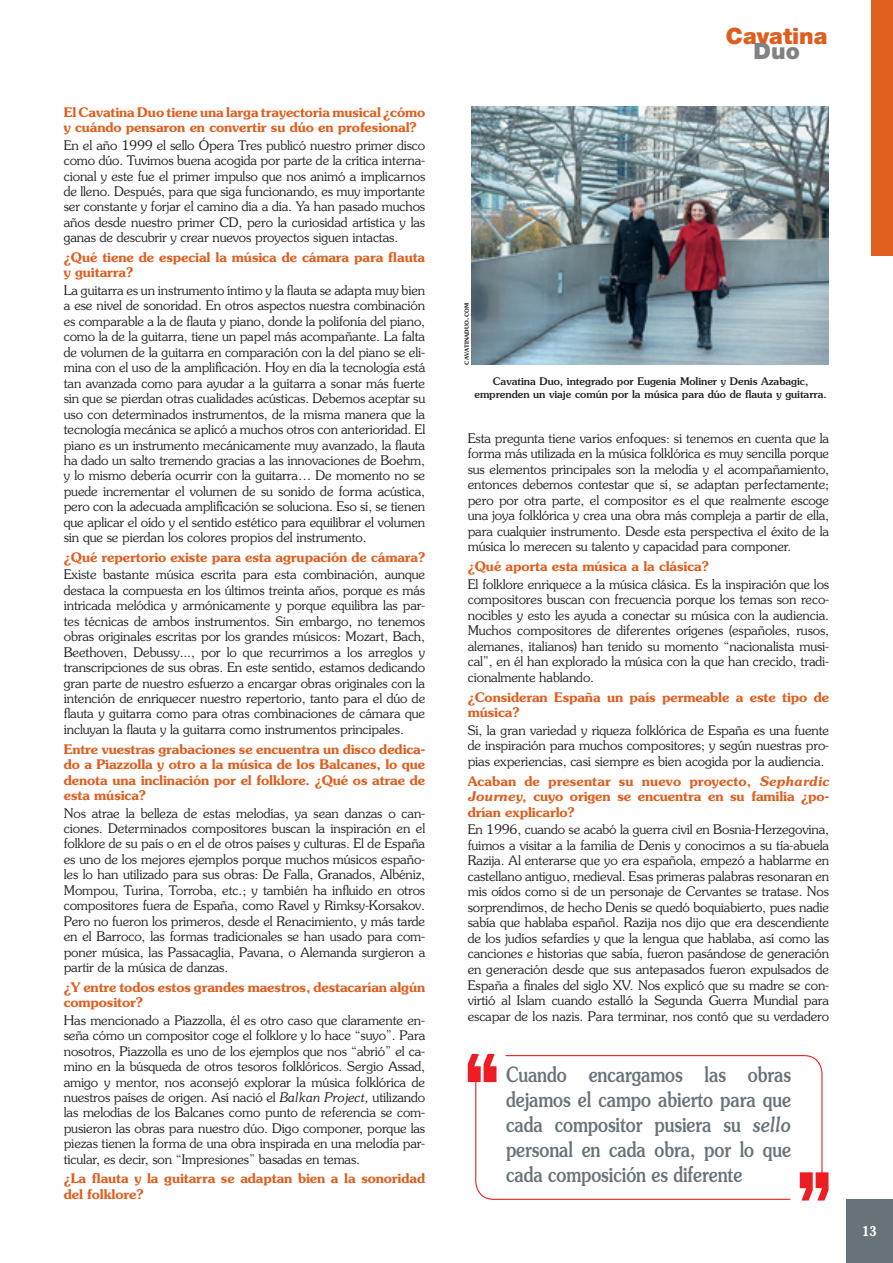
<style>
.page{position:relative;width:893px;height:1263px;background:#fff}
.page>*{position:absolute;margin:0;border:0;box-sizing:border-box;transform-origin:0 0}
.t1{font:900 22.5px "Helvetica Neue LT Std";color:#df5e1e}
.t2{font:900 22.5px "Helvetica Neue LT Std";color:#808285}
.t3{font:500 21px/25.2px "Souvenir";color:#687379;text-align:justify;scale:.8 1}
.t4{font:600 13.5px "Souvenir";color:#fff;scale:.8 1}
.t5{font:300 13.2px/15.5px "Souvenir";letter-spacing:-.01em;color:#231f20;text-align:justify}
.t6{font:600 13.2px/15.5px "Souvenir";letter-spacing:-.01em;color:#df5e1e}
.t7{font:500 10.5px/13.5px "Souvenir";color:#231f20;text-align:center}
.t8{font:600 5.7px "Souvenir";color:#231f20}
.s1{font-weight:600;color:#df5e1e}
.s2{font-style:italic}
.s3{font-size:7.5px}
</style>
<div class="page">
<div style="left:872px;top:0;width:21px;height:255px;background:#df5e1e"></div>
<div style="left:846px;top:1199px;width:47px;height:64px;background:#687379"></div>
<img style="left:471px;top:106px;width:358px;height:259px">
<svg style="left:468px;top:1054px;width:360px;height:146px"></svg>
<p class="t6" style="left:64px;top:104px;width:363px">El Cavatina Duo tiene una larga trayectoria musical ¿cómo y cuándo pensaron en convertir su dúo en profesional?</p>
<p class="t5" style="left:64px;top:137px;width:363px">En el año 1999 el sello Ópera Tres publicó nuestro primer disco como dúo. Tuvimos buena acogida por parte de la crítica interna&shy;cional y este fue el primer impulso que nos animó a implicarnos de lleno. Después, para que siga funcionando, es muy importante ser constante y forjar el camino día a día. Ya han pasado muchos años desde nuestro primer CD, pero la curiosidad artística y las ganas de descubrir y crear nuevos proyectos siguen intactas.</p>
<p class="t6" style="left:64px;top:249px;width:363px">¿Qué tiene de especial la música de cámara para flauta y guitarra?</p>
<p class="t5" style="left:64px;top:282px;width:363px">La guitarra es un instrumento íntimo y la flauta se adapta muy bien a ese nivel de sonoridad. En otros aspectos nuestra combinación es comparable a la de flauta y piano, donde la polifonía del piano, como la de la guitarra, tiene un papel más acompañante. La falta de volumen de la guitarra en comparación con la del piano se eli&shy;mina con el uso de la amplificación. Hoy en día la tecnología está tan avanzada como para ayudar a la guitarra a sonar más fuerte sin que se pierdan otras cualidades acústicas. Debemos aceptar su uso con determinados instrumentos, de la misma manera que la tecnología mecánica se aplicó a muchos otros con anterioridad. El piano es un instrumento mecánicamente muy avanzado, la flauta ha dado un salto tremendo gracias a las innovaciones de Boehm, y lo mismo debería ocurrir con la guitarra… De momento no se puede incrementar el volumen de su sonido de forma acústica, pero con la adecuada amplificación se soluciona. Eso sí, se tienen que aplicar el oído y el sentido estético para equilibrar el volumen sin que se pierdan los colores propios del instrumento.</p>
<p class="t5" style="left:64px;top:548px;width:363px;line-height:17.5px"><span class="s1">¿Qué repertorio existe para esta agrupación de cámara?<br></span>Existe bastante música escrita para esta combinación, aunque</p>
<p class="t5" style="left:64px;top:582px;width:363px">destaca la compuesta en los últimos treinta años, porque es más intricada melódica y armónicamente y porque equilibra las par&shy;tes técnicas de ambos instrumentos. Sin embargo, no tenemos obras originales escritas por los grandes músicos: Mozart, Bach, Beethoven, Debussy..., por lo que recurrimos a los arreglos y transcripciones de sus obras. En este sentido, estamos dedicando gran parte de nuestro esfuerzo a encargar obras originales con la intención de enriquecer nuestro repertorio, tanto para el dúo de flauta y guitarra como para otras combinaciones de cámara que incluyan la flauta y la guitarra como instrumentos principales.</p>
<p class="t6" style="left:64px;top:741px;width:363px;text-align:justify">Entre vuestras grabaciones se encuentra un disco dedica&shy;do a Piazzolla y otro a la música de los Balcanes, lo que denota una inclinación por el folklore. ¿Qué os atrae de esta música?</p>
<p class="t5" style="left:64px;top:805px;width:363px">Nos atrae la belleza de estas melodías, ya sean danzas o can&shy;ciones. Determinados compositores buscan la inspiración en el folklore de su país o en el de otros países y culturas. El de España es uno de los mejores ejemplos porque muchos músicos españo&shy;les lo han utilizado para sus obras: De Falla, Granados, Albéniz, Mompou, Turina, Torroba, etc.; y también ha influido en otros compositores fuera de España, como Ravel y Rimksy-Korsakov.<br>Pero no fueron los primeros, desde el Renacimiento, y más tarde en el Barroco, las formas tradicionales se han usado para com&shy;poner música, las Passacaglia, Pavana, o Alemanda surgieron a partir de la música de danzas.</p>
<p class="t6" style="left:64px;top:979px;width:363px">¿Y entre todos estos grandes maestros, destacarían algún compositor?</p>
<p class="t5" style="left:64px;top:1012px;width:363px">Has mencionado a Piazzolla, él es otro caso que claramente en&shy;seña cómo un compositor coge el folklore y lo hace “suyo”. Para nosotros, Piazzolla es uno de los ejemplos que nos “abrió” el ca&shy;mino en la búsqueda de otros tesoros folklóricos. Sergio Assad, amigo y mentor, nos aconsejó explorar la música folklórica de nuestros países de origen. Así nació el <span class="s2">Balkan Project,</span> utilizando las melodías de los Balcanes como punto de referencia se com&shy;pusieron las obras para nuestro dúo. Digo componer, porque las piezas tienen la forma de una obra inspirada en una melodía par&shy;ticular, es decir, son “Impresiones” basadas en temas.</p>
<p class="t6" style="left:64px;top:1171px;width:363px">¿La flauta y la guitarra se adaptan bien a la sonoridad del folklore?</p>
<p class="t1" style="left:726px;top:22px;width:103px">Cavatina</p>
<p class="t2" style="left:754px;top:37px;width:48px">Duo</p>
<p class="t8" style="left:463px;top:365px;width:63px;rotate:-90deg">CAVATINADUO<span class="s3">.</span>COM</p>
<p class="t7" style="left:474px;top:374px;width:354px">Cavatina Duo, integrado por Eugenia Moliner y Denis Azabagic, emprenden un viaje común por la música para dúo de flauta y guitarra.</p>
<p class="t5" style="left:468px;top:430px;width:363px">Esta pregunta tiene varios enfoques: si tenemos en cuenta que la forma más utilizada en la música folklórica es muy sencilla porque sus elementos principales son la melodía y el acompañamiento, entonces debemos contestar que sí, se adaptan perfectamente; pero por otra parte, el compositor es el que realmente escoge una joya folklórica y crea una obra más compleja a partir de ella, para cualquier instrumento. Desde esta perspectiva el éxito de la música lo merecen su talento y capacidad para componer.</p>
<p class="t5" style="left:468px;top:557px;width:363px;line-height:17.7px"><span class="s1">¿Qué aporta esta música a la clásica?<br></span>El folklore enriquece a la música clásica. Es la inspiración que los</p>
<p class="t5" style="left:468px;top:591px;width:363px">compositores buscan con frecuencia porque los temas son reco&shy;nocibles y esto les ayuda a conectar su música con la audiencia.<br>Muchos compositores de diferentes orígenes (españoles, rusos, alemanes, italianos) han tenido su momento “nacionalista musi&shy;cal”, en él han explorado la música con la que han crecido, tradi&shy;cionalmente hablando.</p>
<p class="t6" style="left:468px;top:689px;width:363px">¿Consideran España un país permeable a este tipo de música?</p>
<p class="t5" style="left:468px;top:722px;width:363px">Sí, la gran variedad y riqueza folklórica de España es una fuente de inspiración para muchos compositores; y según nuestras pro&shy;pias experiencias, casi siempre es bien acogida por la audiencia.</p>
<p class="t6" style="left:468px;top:773px;width:363px;text-align:justify">Acaban de presentar su nuevo proyecto, <span class="s2">Sephardic Journey,</span> cuyo origen se encuentra en su familia ¿po&shy;drían explicarlo?</p>
<p class="t5" style="left:468px;top:821px;width:363px">En 1996, cuando se acabó la guerra civil en Bosnia-Herzegovina, fuimos a visitar a la familia de Denis y conocimos a su tía-abuela Razija. Al enterarse que yo era española, empezó a hablarme en castellano antiguo, medieval. Esas primeras palabras resonaran en mis oídos como si de un personaje de Cervantes se tratase. Nos sorprendimos, de hecho Denis se quedó boquiabierto, pues nadie sabía que hablaba español. Razija nos dijo que era descendiente de los judíos sefardíes y que la lengua que hablaba, así como las canciones e historias que sabía, fueron pasándose de generación en generación desde que sus antepasados fueron expulsados de España a finales del siglo XV. Nos explicó que su madre se con&shy;virtió al Islam cuando estalló la Segunda Guerra Mundial para escapar de los nazis. Para terminar, nos contó que su verdadero</p>
<p class="t3" style="left:506px;top:1061px;width:358px">Cuando encargamos las obras dejamos el campo abierto para que cada compositor pusiera su <span class="s2">sello </span>personal en cada obra, por lo que cada composición es diferente</p>
<p class="t4" style="left:862px;top:1223px;width:20px">13</p>
</div>
